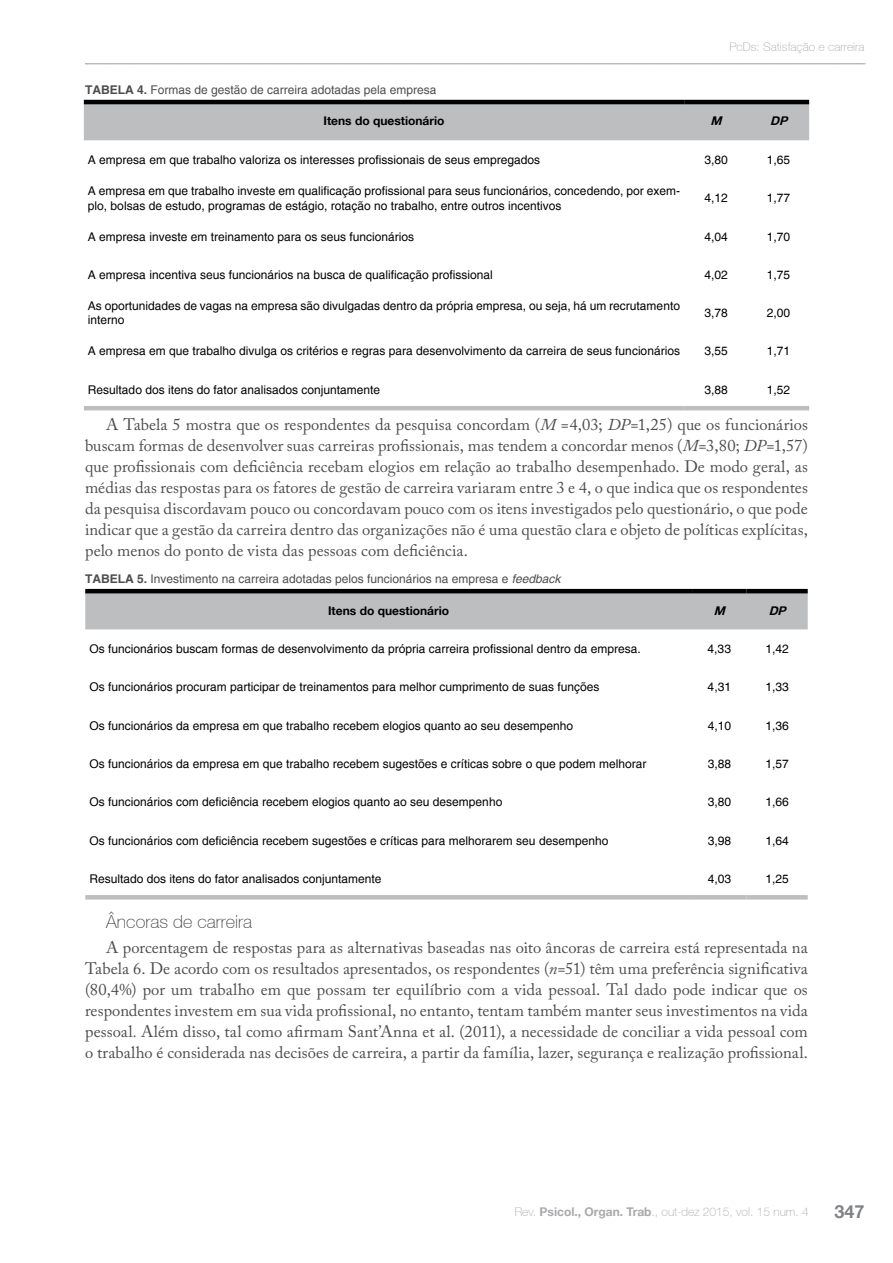
<style>
.page{position:relative;width:893px;height:1263px;background:#fff}
.page>*{position:absolute;margin:0;border:0;box-sizing:border-box;transform-origin:0 0}
.t1{font:100 18px "Helvetica 35";color:#414042}
.t2{font:700 18px "Helvetica 75";color:#808285}
.t3{font:16.5px/21px "Adobe Caslon Pro";letter-spacing:.005em;color:#4d4d4f;text-align:justify}
.t4{font:12px/14.4px "Helvetica";color:#000}
.t5{font:12px "Helvetica";color:#4d4d4f}
.t6{font:100 12px "Helvetica 35";color:#a7a9ac}
.t7{font:700 12px "Helvetica 75";color:#000}
.t8{font:italic 700 12px "Helvetica 75";color:#000}
.s1{font-weight:700}
.s2{font-style:italic}
.s3{font-family:"Helvetica 75";font-weight:700}
</style>
<div class="page">
<svg style="left:85px;top:63px;width:780px;height:1px"></svg>
<div style="left:84px;top:104px;width:725px;height:36px;background:#bcbec0"></div>
<hr style="left:84px;top:100px;width:600px;height:4px;background:#000">
<hr style="left:684px;top:100px;width:64px;height:4px;background:#000">
<hr style="left:748px;top:100px;width:61px;height:4px;background:#000">
<hr style="left:84px;top:406px;width:600px;height:4px;background:#bcbec0">
<hr style="left:684px;top:406px;width:64px;height:4px;background:#bcbec0">
<hr style="left:748px;top:406px;width:61px;height:4px;background:#bcbec0">
<div style="left:85px;top:593px;width:723px;height:36px;background:#bcbec0"></div>
<hr style="left:85px;top:589px;width:607px;height:4px;background:#000">
<hr style="left:692px;top:589px;width:55px;height:4px;background:#000">
<hr style="left:747px;top:589px;width:61px;height:4px;background:#000">
<hr style="left:85px;top:895px;width:607px;height:4px;background:#bcbec0">
<hr style="left:692px;top:895px;width:55px;height:4px;background:#bcbec0">
<hr style="left:747px;top:895px;width:61px;height:4px;background:#bcbec0">
<p class="t6" style="left:729px;top:40px;width:137px">PcDs: Satisfação e carreira</p>
<p class="t5" style="left:85px;top:83px;width:353px"><span class="s1">TABELA 4.</span> Formas de gestão de carreira adotadas pela empresa</p>
<p class="t7" style="left:323px;top:114px;width:123px">Itens do questionário</p>
<p class="t8" style="left:711px;top:114px;width:16px">M</p>
<p class="t8" style="left:770px;top:114px;width:22px">DP</p>
<p class="t4" style="left:88px;top:153px;width:454px">A empresa em que trabalho valoriza os interesses profissionais de seus empregados</p>
<p class="t4" style="left:704px;top:153px;width:25px">3,80</p>
<p class="t4" style="left:767px;top:153px;width:25px">1,65</p>
<p class="t4" style="left:88px;top:184px;width:593px">A empresa em que trabalho investe em qualificação profissional para seus funcionários, concedendo, por exem&shy;plo, bolsas de estudo, programas de estágio, rotação no trabalho, entre outros incentivos</p>
<p class="t4" style="left:704px;top:191px;width:25px">4,12</p>
<p class="t4" style="left:767px;top:191px;width:25px">1,77</p>
<p class="t4" style="left:88px;top:229px;width:328px">A empresa investe em treinamento para os seus funcionários</p>
<p class="t4" style="left:704px;top:229px;width:25px">4,04</p>
<p class="t4" style="left:767px;top:229px;width:25px">1,70</p>
<p class="t4" style="left:88px;top:268px;width:406px">A empresa incentiva seus funcionários na busca de qualificação profissional</p>
<p class="t4" style="left:704px;top:268px;width:25px">4,02</p>
<p class="t4" style="left:767px;top:268px;width:25px">1,75</p>
<p class="t4" style="left:88px;top:299px;width:593px">As oportunidades de vagas na empresa são divulgadas dentro da própria empresa, ou seja, há um recrutamento interno</p>
<p class="t4" style="left:704px;top:306px;width:25px">3,78</p>
<p class="t4" style="left:767px;top:306px;width:25px">2,00</p>
<p class="t4" style="left:88px;top:344px;width:593px">A empresa em que trabalho divulga os critérios e regras para desenvolvimento da carreira de seus funcionários</p>
<p class="t4" style="left:704px;top:344px;width:25px">3,55</p>
<p class="t4" style="left:767px;top:344px;width:25px">1,71</p>
<p class="t4" style="left:88px;top:382px;width:294px">Resultado dos itens do fator analisados conjuntamente</p>
<p class="t4" style="left:704px;top:382px;width:25px">3,88</p>
<p class="t4" style="left:767px;top:382px;width:25px">1,52</p>
<p class="t3" style="left:85px;top:413px;width:724px;text-indent:21px">A Tabela 5 mostra que os respondentes da pesquisa concordam (<span class="s2">M</span> =4,03; <span class="s2">DP</span>=1,25) que os funcionários buscam formas de desenvolver suas carreiras profissionais, mas tendem a concordar menos (<span class="s2">M</span>=3,80; <span class="s2">DP</span>=1,57) que profissionais com deficiência recebam elogios em relação ao trabalho desempenhado. De modo geral, as médias das respostas para os fatores de gestão de carreira variaram entre 3 e 4, o que indica que os respondentes da pesquisa discordavam pouco ou concordavam pouco com os itens investigados pelo questionário, o que pode indicar que a gestão da carreira dentro das organizações não é uma questão clara e objeto de políticas explícitas, pelo menos do ponto de vista das pessoas com deficiência.</p>
<p class="t5" style="left:85px;top:572px;width:477px"><span class="s1">TABELA 5.</span> Investimento na carreira adotadas pelos funcionários na empresa e <span class="s2">feedback</span></p>
<p class="t7" style="left:328px;top:603px;width:123px">Itens do questionário</p>
<p class="t8" style="left:714px;top:603px;width:16px">M</p>
<p class="t8" style="left:769px;top:603px;width:22px">DP</p>
<p class="t4" style="left:89px;top:642px;width:553px">Os funcionários buscam formas de desenvolvimento da própria carreira profissional dentro da empresa.</p>
<p class="t4" style="left:708px;top:642px;width:25px">4,33</p>
<p class="t4" style="left:765px;top:642px;width:25px">1,42</p>
<p class="t4" style="left:89px;top:680px;width:512px">Os funcionários procuram participar de treinamentos para melhor cumprimento de suas funções</p>
<p class="t4" style="left:708px;top:680px;width:25px">4,31</p>
<p class="t4" style="left:765px;top:680px;width:25px">1,33</p>
<p class="t4" style="left:89px;top:718px;width:485px">Os funcionários da empresa em que trabalho recebem elogios quanto ao seu desempenho</p>
<p class="t4" style="left:708px;top:718px;width:25px">4,10</p>
<p class="t4" style="left:765px;top:718px;width:25px">1,36</p>
<p class="t4" style="left:89px;top:757px;width:558px">Os funcionários da empresa em que trabalho recebem sugestões e críticas sobre o que podem melhorar</p>
<p class="t4" style="left:708px;top:757px;width:25px">3,88</p>
<p class="t4" style="left:765px;top:757px;width:25px">1,57</p>
<p class="t4" style="left:89px;top:795px;width:414px">Os funcionários com deficiência recebem elogios quanto ao seu desempenho</p>
<p class="t4" style="left:708px;top:795px;width:25px">3,80</p>
<p class="t4" style="left:765px;top:795px;width:25px">1,66</p>
<p class="t4" style="left:89px;top:833px;width:520px">Os funcionários com deficiência recebem sugestões e críticas para melhorarem seu desempenho</p>
<p class="t4" style="left:708px;top:833px;width:25px">3,98</p>
<p class="t4" style="left:765px;top:833px;width:25px">1,64</p>
<p class="t4" style="left:89px;top:871px;width:294px">Resultado dos itens do fator analisados conjuntamente</p>
<p class="t4" style="left:708px;top:871px;width:25px">4,03</p>
<p class="t4" style="left:765px;top:871px;width:25px">1,25</p>
<h1 class="t1" style="left:106px;top:911px;width:147px">Âncoras de carreira</h1>
<p class="t3" style="left:85px;top:937px;width:724px;text-indent:21px">A porcentagem de respostas para as alternativas baseadas nas oito âncoras de carreira está representada na Tabela 6. De acordo com os resultados apresentados, os respondentes (<span class="s2">n</span>=51) têm uma preferência significativa (80,4%) por um trabalho em que possam ter equilíbrio com a vida pessoal. Tal dado pode indicar que os respondentes investem em sua vida profissional, no entanto, tentam também manter seus investimentos na vida pessoal<span class="s2">.</span> Além disso, tal como afirmam Sant’Anna et al. (2011), a necessidade de conciliar a vida pessoal com o trabalho é considerada nas decisões de carreira, a partir da família, lazer, segurança e realização profissional.</p>
<p class="t6" style="left:515px;top:1205px;width:296px">Rev. <span class="s3">Psicol., Organ. Trab</span>., out-dez 2015, vol. 15 num. 4</p>
<h1 class="t2" style="left:835px;top:1201px;width:32px">347</h1>
</div>
